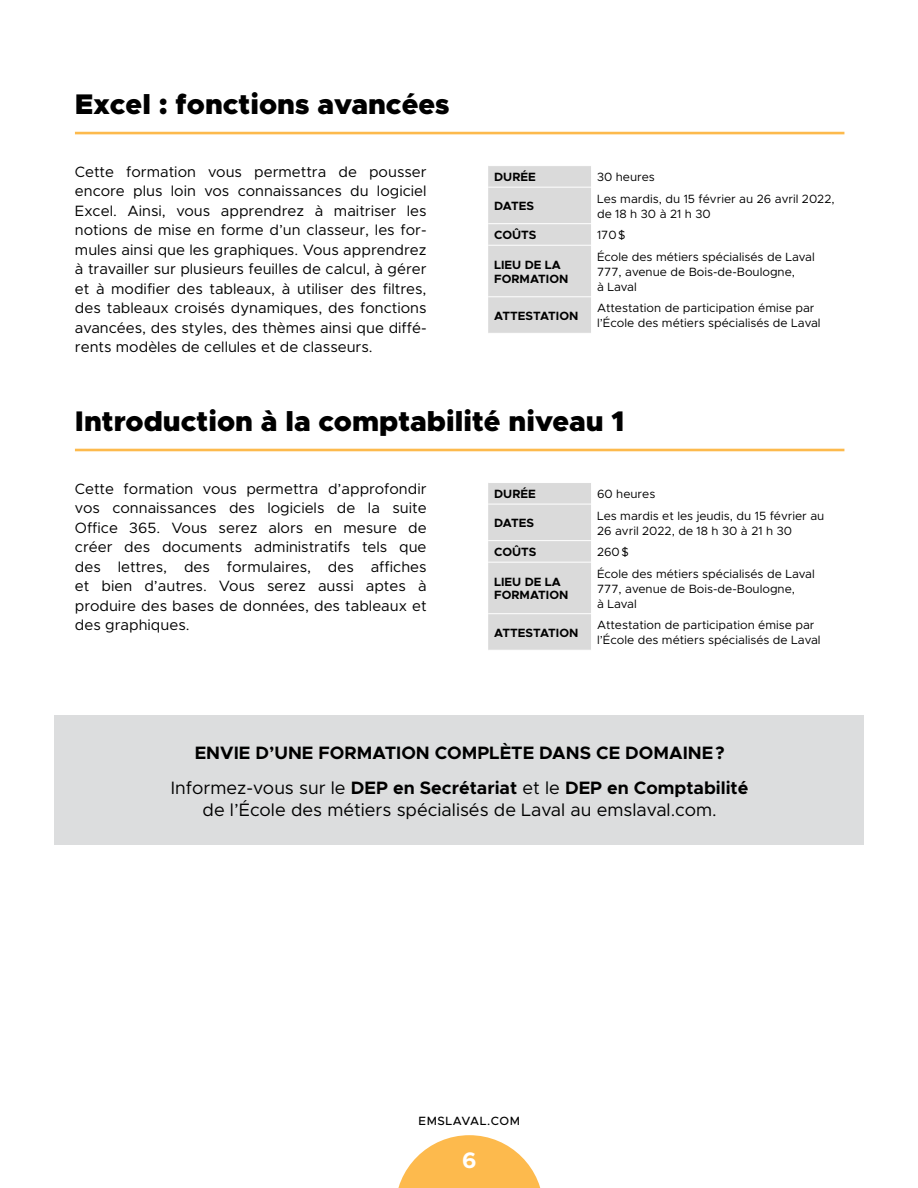
<style>
.page{position:relative;width:918px;height:1188px;background:#fff}
.page>*{position:absolute;margin:0;border:0;box-sizing:border-box;transform-origin:0 0}
.t1{font:900 28.5px "Metropolis";color:#000}
.t2{font:700 22.5px "Metropolis";color:#fff}
.t3{font:700 18px/35.1px "Metropolis";color:#000;text-align:center}
.t4{font:18px "Metropolis";color:#000}
.t5{font:15px/19.5px "Metropolis";color:#000;text-align:justify}
.t6{font:12px/15px "Metropolis";color:#000}
.t7{font:700 12px/13.5px "Metropolis";color:#000}
.t8{font:500 12px "Metropolis";letter-spacing:.05em;color:#000}
.s1{font-weight:400}
</style>
<div class="page">
<svg style="left:398px;top:1135px;width:143px;height:53px"></svg>
<hr style="left:75px;top:132px;width:769px;height:2px;background:#fdba4d">
<div style="left:488px;top:166px;width:103px;height:167px;background:#dadada"></div>
<hr style="left:488px;top:187px;width:103px;height:1px;background:#fff">
<hr style="left:488px;top:223px;width:103px;height:1px;background:#fff">
<hr style="left:488px;top:245px;width:103px;height:1px;background:#fff">
<hr style="left:488px;top:296px;width:103px;height:1px;background:#fff">
<hr style="left:75px;top:449px;width:769px;height:2px;background:#fdba4d">
<div style="left:488px;top:483px;width:103px;height:167px;background:#dadada"></div>
<hr style="left:488px;top:504px;width:103px;height:1px;background:#fff">
<hr style="left:488px;top:540px;width:103px;height:1px;background:#fff">
<hr style="left:488px;top:562px;width:103px;height:1px;background:#fff">
<hr style="left:488px;top:613px;width:103px;height:1px;background:#fff">
<div style="left:54px;top:716px;width:810px;height:129px;background:#dcddde"></div>
<h1 class="t1" style="left:75px;top:86px;width:376px">Excel : fonctions avancées</h1>
<p class="t5" style="left:75px;top:162px;width:353px">Cette formation vous permettra de pousser encore plus loin vos connaissances du logiciel Excel. Ainsi, vous apprendrez à maitriser les notions de mise en forme d’un classeur, les for&shy;mules ainsi que les graphiques. Vous apprendrez à travailler sur plusieurs feuilles de calcul, à gérer et à modifier des tableaux, à utiliser des filtres, des tableaux croisés dynamiques, des fonctions avancées, des styles, des thèmes ainsi que diffé&shy;rents modèles de cellules et de classeurs.</p>
<p class="t7" style="left:494px;top:170px;width:43px">DURÉE</p>
<p class="t6" style="left:597px;top:170px;width:59px">30 heures</p>
<p class="t7" style="left:494px;top:199px;width:41px">DATES</p>
<p class="t6" style="left:597px;top:191px;width:239px">Les mardis, du 15 février au 26 avril 2022, de 18 h 30 à 21 h 30</p>
<p class="t7" style="left:494px;top:228px;width:44px">COÛTS</p>
<p class="t6" style="left:597px;top:228px;width:30px">170$</p>
<p class="t7" style="left:494px;top:258px;width:76px">LIEU DE LA<br>FORMATION</p>
<p class="t6" style="left:597px;top:249px;width:219px">École des métiers spécialisés de Laval<br>777, avenue de Bois-de-Boulogne,<br>à Laval</p>
<p class="t7" style="left:494px;top:309px;width:86px">ATTESTATION</p>
<p class="t6" style="left:597px;top:301px;width:225px">Attestation de participation émise par l’École des métiers spécialisés de Laval</p>
<h1 class="t1" style="left:75px;top:403px;width:551px">Introduction à la comptabilité niveau 1</h1>
<p class="t5" style="left:75px;top:479px;width:353px">Cette formation vous permettra d’approfondir vos connaissances des logiciels de la suite Office 365. Vous serez alors en mesure de créer des documents administratifs tels que des lettres, des formulaires, des affiches et bien d’autres. Vous serez aussi aptes à produire des bases de données, des tableaux et des graphiques.</p>
<p class="t7" style="left:494px;top:487px;width:43px">DURÉE</p>
<p class="t6" style="left:597px;top:486px;width:60px">60 heures</p>
<p class="t7" style="left:494px;top:516px;width:41px">DATES</p>
<p class="t6" style="left:597px;top:508px;width:229px">Les mardis et les jeudis, du 15 février au<br>26 avril 2022, de 18 h 30 à 21 h 30</p>
<p class="t7" style="left:494px;top:545px;width:44px">COÛTS</p>
<p class="t6" style="left:597px;top:545px;width:33px">260$</p>
<p class="t7" style="left:494px;top:575px;width:76px">LIEU DE LA<br>FORMATION</p>
<p class="t6" style="left:597px;top:566px;width:219px">École des métiers spécialisés de Laval<br>777, avenue de Bois-de-Boulogne,<br>à Laval</p>
<p class="t7" style="left:494px;top:626px;width:86px">ATTESTATION</p>
<p class="t6" style="left:597px;top:618px;width:225px">Attestation de participation émise par l’École des métiers spécialisés de Laval</p>
<p class="t3" style="left:171px;top:735px;width:579px">ENVIE D’UNE FORMATION COMPLÈTE DANS CE DOMAINE?<br><span class="s1">Informez-vous sur le</span> DEP en Secrétariat <span class="s1">et le</span> DEP en Comptabilité</p>
<p class="t4" style="left:203px;top:798px;width:516px">de l’École des métiers spécialisés de Laval au emslaval.com.</p>
<p class="t8" style="left:419px;top:1114px;width:103px">EMSLAVAL.COM</p>
<h2 class="t2" style="left:462px;top:1146px;width:16px">6</h2>
</div>
